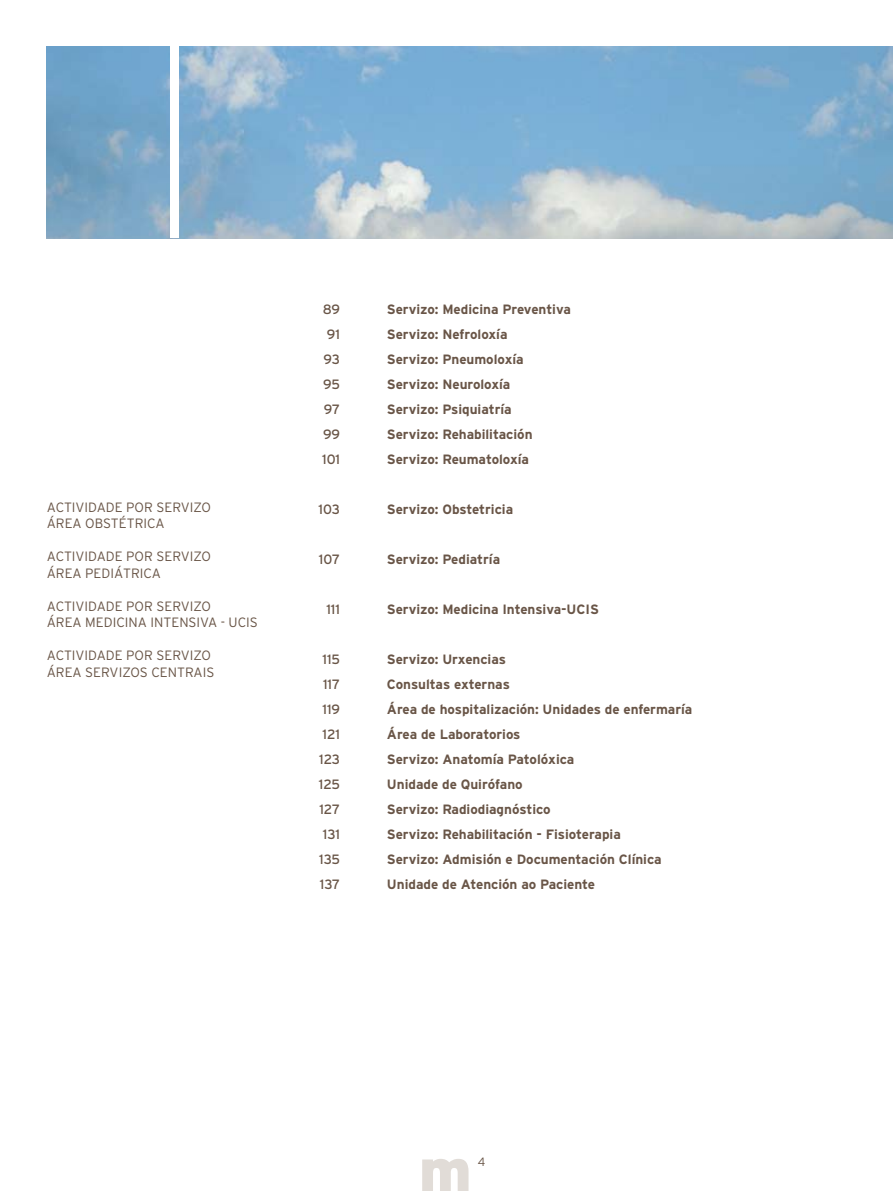
<style>
.page{position:relative;width:893px;height:1191px;background:#fff}
.page>*{position:absolute;margin:0;border:0;box-sizing:border-box;transform-origin:0 0}
.t1{font:900 60px "Interstate";color:#e1dcd7}
.t2{font:700 13.5px/25px "Interstate";letter-spacing:-.005em;color:#695547}
.t3{font:300 13.5px/16.5px "Interstate";color:#695547}
.t4{font:13.5px/25px "Interstate";letter-spacing:-.005em;color:#695547;text-align:center}
.t5{font:300 12px "Interstate";color:#695547}
</style>
<div class="page">
<img style="left:47px;top:47px;width:846px;height:191px">
<div style="left:170px;top:47px;width:9px;height:191px;background:#fff"></div>
<p class="t3" style="left:47px;top:498px;width:8px">ACTI</p>
<p class="t3" style="left:76px;top:498px;width:18px">VIDADE</p>
<p class="t3" style="left:47px;top:498px;width:166px;text-indent:80px">POR SERVIZO<br>ÁREA OBSTÉTRICA</p>
<p class="t3" style="left:47px;top:548px;width:8px">ACTI</p>
<p class="t3" style="left:76px;top:548px;width:18px">VIDADE</p>
<p class="t3" style="left:47px;top:548px;width:166px;text-indent:80px">POR SERVIZO<br>ÁREA PEDIÁTRICA</p>
<p class="t3" style="left:47px;top:597px;width:47px">ACTIVIDADE</p>
<p class="t3" style="left:126px;top:597px;width:84px">POR SERVIZO</p>
<p class="t3" style="left:47px;top:614px;width:19px">ÁREA</p>
<p class="t3" style="left:85px;top:614px;width:19px">MEDICINA</p>
<p class="t3" style="left:151px;top:614px;width:8px">INTENSI</p>
<p class="t3" style="left:200px;top:614px;width:57px">VA - UCIS</p>
<p class="t3" style="left:47px;top:647px;width:47px">ACTIVIDADE</p>
<p class="t3" style="left:126px;top:647px;width:84px">POR SERVIZO</p>
<p class="t3" style="left:47px;top:663px;width:19px">ÁREA</p>
<p class="t3" style="left:85px;top:663px;width:131px">SERVIZOS CENTRAIS</p>
<p class="t4" style="left:322px;top:296px;width:20px">89<br>91<br>93<br>95<br>97<br>99<br>101</p>
<p class="t4" style="left:319px;top:496px;width:23px">103</p>
<p class="t4" style="left:319px;top:546px;width:23px">107</p>
<p class="t4" style="left:326px;top:596px;width:15px">111</p>
<p class="t4" style="left:319px;top:646px;width:23px">115<br>117<br>119<br>121<br>123<br>125<br>127<br>131<br>135<br>137</p>
<p class="t2" style="left:387px;top:296px;width:185px">Servizo: Medicina Preventiva<br>Servizo: Nefroloxía<br>Servizo: Pneumoloxía<br>Servizo: Neuroloxía<br>Servizo: Psiquiatría<br>Servizo: Rehabilitación<br>Servizo: Reumatoloxía</p>
<p class="t2" style="left:387px;top:496px;width:128px">Servizo: Obstetricia</p>
<p class="t2" style="left:387px;top:546px;width:115px">Servizo: Pediatría</p>
<p class="t2" style="left:387px;top:596px;width:214px">Servizo: Medicina Intensiva-UCIS</p>
<p class="t2" style="left:387px;top:646px;width:307px">Servizo: Urxencias<br>Consultas externas<br>Área de hospitalización: Unidades de enfermaría<br>Área de Laboratorios<br>Servizo: Anatomía Patolóxica<br>Unidade de Quirófano<br>Servizo: Radiodiagnóstico<br>Servizo: Rehabilitación - Fisioterapia<br>Servizo: Admisión e Documentación Clínica<br>Unidade de Atención ao Paciente</p>
<h1 class="t1" style="left:419px;top:1135px;width:54px">m</h1>
<p class="t5" style="left:478px;top:1155px;width:9px">4</p>
</div>
